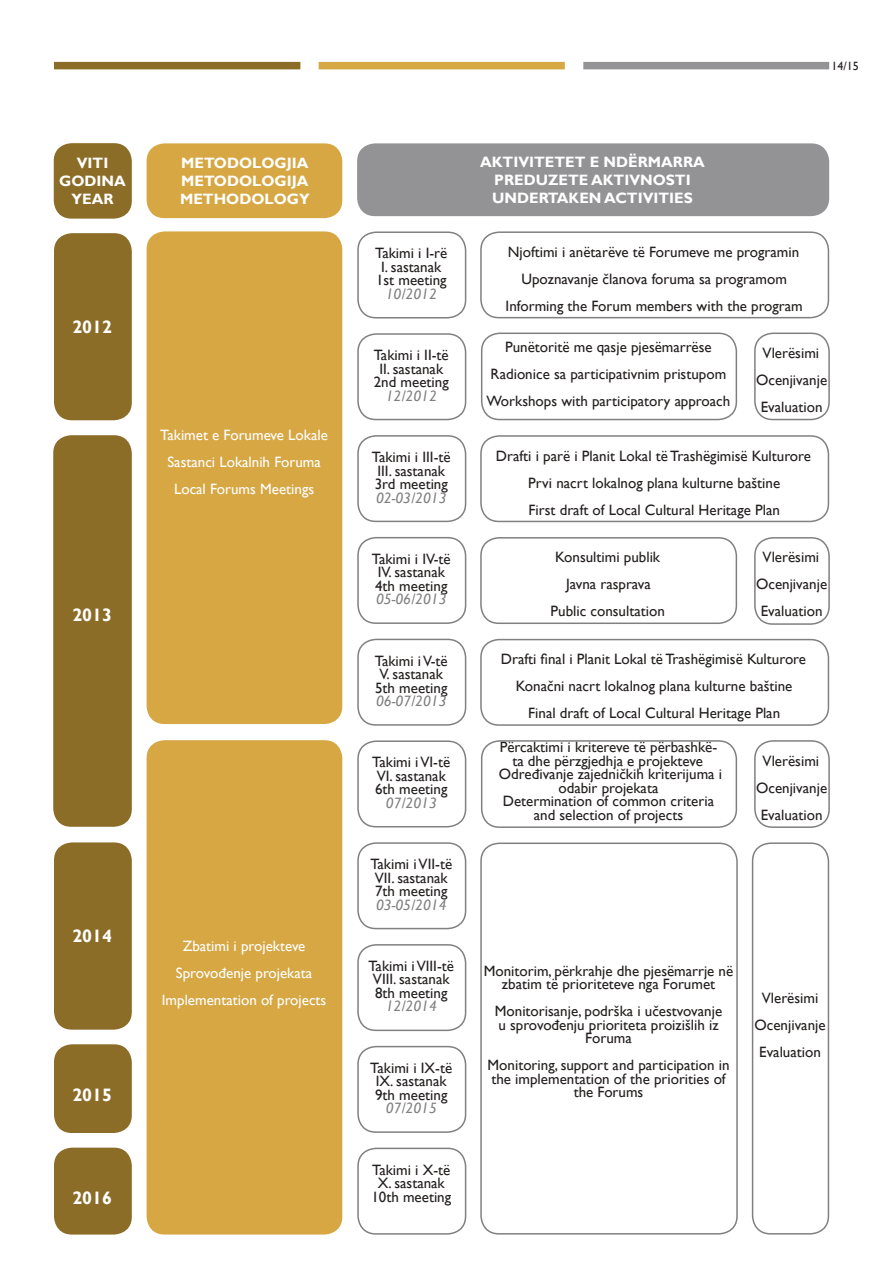
<style>
.page{position:relative;width:893px;height:1263px;background:#fff}
.page>*{position:absolute;margin:0;border:0;box-sizing:border-box;transform-origin:0 0}
.t1{font:700 18px "Gill Sans";color:#fff}
.t2{font:15px/13.5px "Gill Sans";color:#241f1f;text-align:center}
.t3{font:15px/27px "Gill Sans";color:#fff;text-align:center}
.t4{font:700 15px/18px "Gill Sans";color:#fff;text-align:center}
.t5{font:italic 15px "Gill Sans";color:#808080}
.t6{font:12px "Gill Sans";color:#241f1f}
</style>
<div class="page">
<div style="left:54px;top:62px;width:246px;height:7px;background:#8c6d28"></div>
<div style="left:319px;top:62px;width:246px;height:7px;background:#d6a743"></div>
<div style="left:583px;top:62px;width:246px;height:7px;background:#939395"></div>
<div style="left:54px;top:143px;width:78px;height:76px;background:#8c6d28;border-radius:18px"></div>
<div style="left:147px;top:143px;width:195px;height:75px;background:#d6a743;border-radius:18px"></div>
<div style="left:357px;top:143px;width:472px;height:73px;background:#939395;border-radius:18px"></div>
<div style="left:54px;top:233px;width:78px;height:187px;background:#8c6d28;border-radius:18px"></div>
<div style="left:53px;top:435px;width:79px;height:392px;background:#8c6d28;border-radius:18px"></div>
<div style="left:147px;top:231px;width:195px;height:493px;background:#d6a743;border-radius:18px"></div>
<div style="left:147px;top:740px;width:195px;height:494px;background:#d6a743;border-radius:18px"></div>
<div style="left:54px;top:842px;width:78px;height:188px;background:#8c6d28;border-radius:18px"></div>
<div style="left:54px;top:1044px;width:78px;height:89px;background:#8c6d28;border-radius:18px"></div>
<div style="left:54px;top:1148px;width:78px;height:86px;background:#8c6d28;border-radius:18px"></div>
<div style="left:480px;top:231px;width:349px;height:87px;border:2px solid #808080;border-radius:18px"></div>
<div style="left:480px;top:435px;width:349px;height:87px;border:2px solid #808080;border-radius:18px"></div>
<div style="left:480px;top:537px;width:257px;height:87px;border:2px solid #808080;border-radius:18px"></div>
<div style="left:480px;top:639px;width:349px;height:87px;border:2px solid #808080;border-radius:18px"></div>
<div style="left:480px;top:842px;width:258px;height:392px;border:2px solid #808080;border-radius:18px"></div>
<div style="left:481px;top:333px;width:256px;height:87px;border:2px solid #808080;border-radius:18px"></div>
<div style="left:481px;top:740px;width:256px;height:88px;border:2px solid #808080;border-radius:18px"></div>
<div style="left:754px;top:333px;width:76px;height:87px;border:2px solid #808080;border-radius:18px"></div>
<div style="left:754px;top:537px;width:76px;height:88px;border:2px solid #808080;border-radius:18px"></div>
<div style="left:754px;top:740px;width:76px;height:88px;border:2px solid #808080;border-radius:18px"></div>
<div style="left:357px;top:1148px;width:109px;height:87px;border:2px solid #808080;border-radius:18px"></div>
<div style="left:357px;top:740px;width:109px;height:87px;border:2px solid #808080;border-radius:18px"></div>
<div style="left:357px;top:944px;width:109px;height:87px;border:2px solid #808080;border-radius:18px"></div>
<div style="left:357px;top:537px;width:109px;height:87px;border:2px solid #808080;border-radius:18px"></div>
<div style="left:357px;top:333px;width:109px;height:87px;border:2px solid #808080;border-radius:18px"></div>
<div style="left:357px;top:1046px;width:109px;height:87px;border:2px solid #808080;border-radius:18px"></div>
<div style="left:357px;top:639px;width:109px;height:87px;border:2px solid #808080;border-radius:18px"></div>
<div style="left:357px;top:842px;width:109px;height:87px;border:2px solid #808080;border-radius:18px"></div>
<div style="left:357px;top:435px;width:109px;height:87px;border:2px solid #808080;border-radius:18px"></div>
<div style="left:357px;top:231px;width:109px;height:87px;border:2px solid #808080;border-radius:18px"></div>
<div style="left:752px;top:842px;width:77px;height:392px;border:2px solid #808080;border-radius:18px"></div>
<p class="t6" style="left:831px;top:59px;width:29px">14/15</p>
<p class="t4" style="left:59px;top:154px;width:68px">VITI<br>GODINA<br>YEAR</p>
<p class="t4" style="left:180px;top:154px;width:131px;text-align:justify">METODOLOGJIA METODOLOGIJA METHODOLOGY</p>
<p class="t4" style="left:480px;top:153px;width:226px">AKTIVITETET E NDËRMARRA<br>PREDUZETE AKTIVNOSTI<br>UNDERTAKEN ACTIVITIES</p>
<p class="t1" style="left:72px;top:316px;width:41px">2012</p>
<p class="t2" style="left:375px;top:247px;width:74px">Takimi i I-rë<br>I. sastanak<br>1st meeting</p>
<p class="t5" style="left:386px;top:285px;width:53px">10/2012</p>
<p class="t2" style="left:506px;top:239px;width:299px;line-height:27px">Njoftimi i anëtarëve të Forumeve me programin<br>Upoznavanje članova foruma sa programom<br>Informing the Forum members with the program</p>
<p class="t1" style="left:72px;top:604px;width:41px">2013</p>
<p class="t1" style="left:72px;top:925px;width:41px">2014</p>
<p class="t1" style="left:72px;top:1084px;width:41px">2015</p>
<p class="t1" style="left:72px;top:1187px;width:41px">2016</p>
<p class="t3" style="left:160px;top:422px;width:169px">Takimet e Forumeve Lokale<br>Sastanci Lokalnih Foruma<br>Local Forums Meetings</p>
<p class="t3" style="left:162px;top:933px;width:166px">Zbatimi i projekteve<br>Sprovođenje projekata<br>Implementation of projects</p>
<p class="t2" style="left:374px;top:349px;width:77px">Takimi i II-të<br>II. sastanak<br>2nd meeting</p>
<p class="t5" style="left:386px;top:387px;width:53px">12/2012</p>
<p class="t2" style="left:372px;top:450px;width:80px;text-align:left">Takimi i III-të<br>III. sastanak<br>3rd meeting</p>
<p class="t5" style="left:376px;top:489px;width:72px">02-03/2013</p>
<p class="t2" style="left:372px;top:552px;width:80px;text-align:left">Takimi i IV-të<br>IV. sastanak<br>4th meeting</p>
<p class="t5" style="left:376px;top:590px;width:72px">05-06/2013</p>
<p class="t2" style="left:375px;top:654px;width:74px;text-align:left">Takimi i V-të<br>V. sastanak<br>5th meeting</p>
<p class="t5" style="left:376px;top:692px;width:72px">06-07/2013</p>
<p class="t2" style="left:372px;top:756px;width:80px;text-align:left">Takimi i VI-të<br>VI. sastanak<br>6th meeting</p>
<p class="t5" style="left:386px;top:794px;width:53px">07/2013</p>
<p class="t2" style="left:370px;top:858px;width:83px;text-align:left">Takimi i VII-të<br>VII. sastanak<br>7th meeting</p>
<p class="t5" style="left:376px;top:896px;width:72px">03-05/2014</p>
<p class="t2" style="left:368px;top:959px;width:87px;text-align:left">Takimi i VIII-të<br>VIII. sastanak<br>8th meeting</p>
<p class="t5" style="left:386px;top:998px;width:53px">12/2014</p>
<p class="t2" style="left:370px;top:1061px;width:83px">Takimi i IX-të<br>IX. sastanak<br>9th meeting</p>
<p class="t5" style="left:386px;top:1099px;width:53px">07/2015</p>
<p class="t2" style="left:371px;top:1163px;width:81px">Takimi i X-të<br>X. sastanak<br>10th meeting</p>
<p class="t2" style="left:487px;top:333px;width:245px;line-height:27px">Punëtoritë me qasje pjesëmarrëse<br>Radionice sa participativnim pristupom<br>Workshops with participatory approach</p>
<p class="t2" style="left:756px;top:340px;width:73px;line-height:27px">Vlerësimi<br>Ocenjivanje<br>Evaluation</p>
<p class="t2" style="left:496px;top:442px;width:317px;line-height:27px">Drafti i parë i Planit Lokal të Trashëgimisë Kulturore<br>Prvi nacrt lokalnog plana kulturne baštine<br>First draft of Local Cultural Heritage Plan</p>
<p class="t2" style="left:551px;top:544px;width:116px;line-height:27px">Konsultimi publik<br>Javna rasprava<br>Public consultation</p>
<p class="t2" style="left:501px;top:646px;width:307px;line-height:27px">Drafti final i Planit Lokal të Trashëgimisë Kulturore<br>Konačni nacrt lokalnog plana kulturne baštine<br>Final draft of Local Cultural Heritage Plan</p>
<p class="t2" style="left:756px;top:544px;width:73px;line-height:27px">Vlerësimi<br>Ocenjivanje<br>Evaluation</p>
<p class="t2" style="left:499px;top:740px;width:225px">Përcaktimi i kritereve të përbashkë&shy;ta dhe përzgjedhja e projekteve<br>Određivanje zajedničkih kriterijuma i odabir projekata<br>Determination of common criteria and selection of projects</p>
<p class="t2" style="left:756px;top:747px;width:73px;line-height:27px">Vlerësimi<br>Ocenjivanje<br>Evaluation</p>
<p class="t2" style="left:484px;top:964px;width:251px">Monitorim, përkrahje dhe pjesëmarrje në zbatim të prioriteteve nga Forumet</p>
<p class="t2" style="left:495px;top:1005px;width:229px">Monitorisanje, podrška i učestvovanje u sprovođenju prioriteta proizišlih iz<br>Foruma</p>
<p class="t2" style="left:488px;top:1059px;width:243px">Monitoring, support and participation in the implementation of the priorities of the Forums</p>
<p class="t2" style="left:754px;top:984px;width:73px;line-height:27px">Vlerësimi<br>Ocenjivanje<br>Evaluation</p>
</div>
